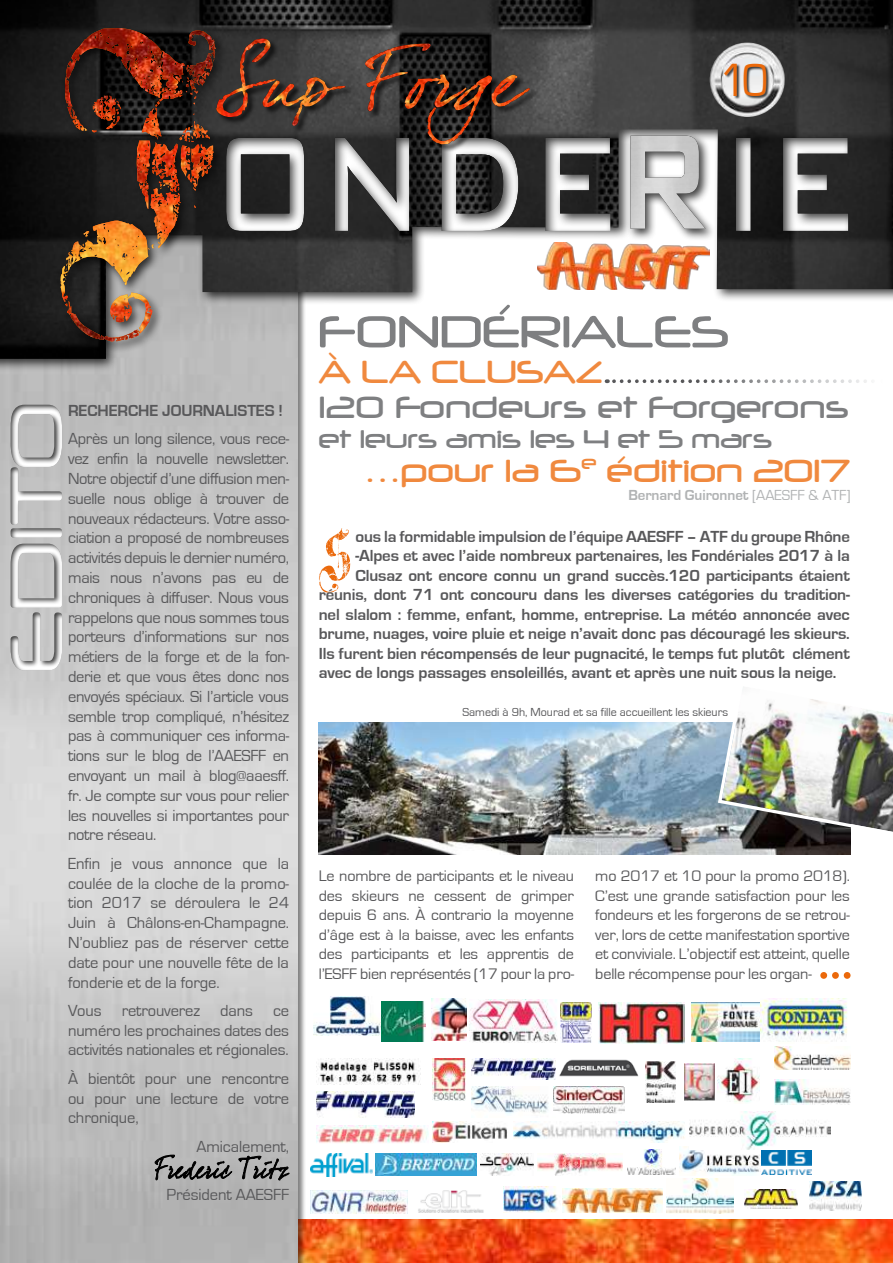
<style>
.page{position:relative;width:893px;height:1263px;background:#fff}
.page>*{position:absolute;margin:0;border:0;box-sizing:border-box;transform-origin:0 0}
.t1{font:86.4px "Neuropol";letter-spacing:-.005em;color:#fff}
.t2{font:66.9px "A Gothique Time";color:#eb690b}
.t3{font:52.5px "Neuropol";letter-spacing:-.005em;color:#7e7f81}
.t4{font:48px "Eurostile";color:#eb690b;scale:.9 1}
.t5{font:37.5px "Neuropol";letter-spacing:-.005em;color:#f0893e}
.t6{font:36px "Neuropol";letter-spacing:-.02em;color:#7e7f81}
.t7{font:30px "Neuropol";color:#7e7f81}
.t8{font:16.5px/19.8px "Eurostile";letter-spacing:-.005em;color:#58585a;text-align:justify}
.t9{font:700 16.5px "Eurostile";letter-spacing:-.01em;color:#58585a}
.t10{font:15.75px/19.5px "Eurostile";letter-spacing:-.01em;color:#58585a;text-align:justify}
.t11{font:700 15px "Eurostile";letter-spacing:-.005em;color:#b1b3b4}
.t12{font:12px "Eurostile";color:#58585a}
.s1{font-weight:400}
</style>
<div class="page">
<svg style="left:614px;top:379px;width:253px;height:4px"></svg>
<div style="left:820px;top:972px;width:7px;height:7px;background:#eb690b;border-radius:50%"></div>
<div style="left:832px;top:972px;width:7px;height:7px;background:#eb690b;border-radius:50%"></div>
<div style="left:844px;top:972px;width:6px;height:7px;background:#eb690b;border-radius:50%"></div>
<img style="left:319px;top:722px;width:531px;height:132px">
<img style="left:716px;top:687px;width:177px;height:151px">
<img style="left:307px;top:1220px;width:586px;height:43px">
<div style="left:0;top:230px;width:307px;height:1033px;background:#000;opacity:.5"></div>
<img style="left:0;top:372px;width:298px;height:891px">
<div style="left:0;top:0;width:893px;height:372px;background:#000;opacity:.75"></div>
<img style="left:0;top:0;width:893px;height:359px">
<div style="left:57px;top:24px;width:170px;height:330px;background:#000;opacity:.75"></div>
<img style="left:61px;top:28px;width:155px;height:313px">
<img style="left:65px;top:28px;width:70px;height:78px">
<div style="left:224px;top:138px;width:625px;height:94px;background:#000;opacity:.75"></div>
<div style="left:627px;top:132px;width:90px;height:109px;background:#000;opacity:.75"></div>
<img style="left:631px;top:136px;width:74px;height:93px">
<img style="left:710px;top:43px;width:75px;height:74px;border-radius:37px">
<img style="left:537px;top:242px;width:173px;height:47px">
<div style="left:725px;top:64px;width:45px;height:35px;background:#000;opacity:.75"></div>
<div style="left:0;top:271px;width:82px;height:408px;background:#000;opacity:.75"></div>
<div style="left:216px;top:38px;width:322px;height:115px;background:#000;opacity:.75"></div>
<svg style="left:216px;top:39px;width:314px;height:105px;background:#473831"></svg>
<img style="left:216px;top:40px;width:60px;height:77px">
<svg style="left:155px;top:1155px;width:134px;height:27px;background:#868686"></svg>
<img style="left:313px;top:996px;width:69px;height:40px">
<img style="left:382px;top:1001px;width:44px;height:41px">
<img style="left:470px;top:999px;width:87px;height:43px">
<img style="left:561px;top:1002px;width:30px;height:40px">
<img style="left:599px;top:1002px;width:85px;height:41px">
<img style="left:318px;top:1059px;width:102px;height:25px">
<img style="left:316px;top:1092px;width:98px;height:25px">
<img style="left:692px;top:1002px;width:68px;height:40px">
<img style="left:760px;top:998px;width:87px;height:44px">
<img style="left:432px;top:1059px;width:33px;height:41px">
<img style="left:316px;top:1125px;width:113px;height:18px">
<img style="left:471px;top:1059px;width:85px;height:20px">
<img style="left:471px;top:1086px;width:78px;height:28px">
<img style="left:432px;top:1121px;width:75px;height:21px">
<img style="left:513px;top:1121px;width:172px;height:21px">
<img style="left:559px;top:1059px;width:80px;height:18px">
<img style="left:553px;top:1086px;width:72px;height:27px">
<img style="left:666px;top:1178px;width:67px;height:36px">
<img style="left:809px;top:1182px;width:53px;height:28px">
<img style="left:645px;top:1062px;width:30px;height:40px">
<img style="left:684px;top:1064px;width:31px;height:36px">
<img style="left:775px;top:1046px;width:75px;height:24px">
<img style="left:375px;top:1153px;width:101px;height:23px">
<img style="left:480px;top:1153px;width:53px;height:23px">
<img style="left:744px;top:1190px;width:53px;height:19px">
<img style="left:537px;top:1153px;width:86px;height:23px">
<img style="left:627px;top:1150px;width:48px;height:24px">
<img style="left:680px;top:1146px;width:82px;height:30px">
<img style="left:689px;top:1111px;width:141px;height:39px">
<img style="left:775px;top:1080px;width:75px;height:24px">
<img style="left:717px;top:1059px;width:43px;height:44px">
<img style="left:310px;top:1190px;width:98px;height:24px">
<img style="left:503px;top:1186px;width:55px;height:26px">
<img style="left:563px;top:1188px;width:99px;height:24px">
<img style="left:418px;top:1190px;width:66px;height:22px">
<img style="left:431px;top:999px;width:36px;height:41px">
<img style="left:762px;top:1151px;width:50px;height:23px">
<img style="left:310px;top:1153px;width:62px;height:23px">
<h3 class="t4" style="left:720px;top:54px;width:55px">10</h3>
<h1 class="t1" style="left:-10px;top:672px;width:272px;rotate:-90deg">EDITO</h1>
<p class="t9" style="left:68px;top:402px;width:157px">Recherche journalistes</p>
<p class="t9" style="left:279px;top:402px;width:6px">!</p>
<p class="t8" style="left:68px;top:429px;width:223px">Après un long silence, vous rece&shy;vez enfin la nouvelle newsletter.<br>Notre objectif d’une diffusion men&shy;suelle nous oblige à trouver de nouveaux rédacteurs. Votre asso&shy;ciation a proposé de nombreuses activités depuis le dernier numéro, mais nous n’avons pas eu de chroniques à diffuser. Nous vous rappelons que nous sommes tous porteurs d’informations sur nos métiers de la forge et de la fon&shy;derie et que vous êtes donc nos envoyés spéciaux. Si l’article vous semble trop compliqué, n’hésitez pas à communiquer ces informa&shy;tions sur le blog de l’AAESFF en envoyant un mail à blog@aaesff. fr. Je compte sur vous pour relier les nouvelles si importantes pour notre réseau.</p>
<p class="t8" style="left:68px;top:854px;width:223px">Enfin je vous annonce que la coulée de la cloche de la promo&shy;tion 2017 se déroulera le 24<br>Juin à Châlons-en-Champagne.<br>N’oubliez pas de réserver cette date pour une nouvelle fête de la fonderie et de la forge.</p>
<p class="t8" style="left:68px;top:1001px;width:223px">Vous retrouverez dans ce numéro les prochaines dates des activités nationales et régionales.</p>
<p class="t8" style="left:68px;top:1069px;width:223px">À bientôt pour une rencontre ou pour une lecture de votre chronique,</p>
<p class="t8" style="left:196px;top:1136px;width:94px">Amicalement,</p>
<p class="t8" style="left:166px;top:1185px;width:124px">Président AAESFF</p>
<h3 class="t3" style="left:319px;top:304px;width:411px">Fondériales</h3>
<h3 class="t5" style="left:319px;top:352px;width:285px">à la Clusaz</h3>
<h3 class="t6" style="left:319px;top:388px;width:531px">120 Fondeurs et Forgerons</h3>
<h3 class="t7" style="left:319px;top:423px;width:455px">et leurs amis les 4 et 5 mars</h3>
<h3 class="t5" style="left:365px;top:451px;width:487px">…pour la 6<sup>e</sup> édition 2017</h3>
<p class="t11" style="left:628px;top:487px;width:224px">Bernard Guironnet <span class="s1">[AAESFF &amp; ATF]</span></p>
<h2 class="t2" style="left:321px;top:527px;width:31px">S</h2>
<p class="t9" style="left:356px;top:527px;width:496px">ous la formidable impulsion de l’équipe AAESFF – ATF du groupe Rhône</p>
<p class="t9" style="left:356px;top:547px;width:496px">-Alpes et avec l’aide nombreux partenaires, les Fondériales 2017 à la</p>
<p class="t9" style="left:356px;top:566px;width:496px">Clusaz ont encore connu un grand succès.120 participants étaient</p>
<p class="t9" style="left:319px;top:586px;width:532px">réunis, dont 71 ont concouru dans les diverses catégories du tradition-</p>
<p class="t9" style="left:319px;top:605px;width:533px">nel slalom : femme, enfant, homme, entreprise. La météo annoncée avec</p>
<p class="t9" style="left:319px;top:625px;width:533px">brume, nuages, voire pluie et neige n’avait donc pas découragé les skieurs.</p>
<p class="t9" style="left:319px;top:644px;width:533px">Ils furent bien récompensés de leur pugnacité, le temps fut plutôt clément</p>
<p class="t9" style="left:319px;top:664px;width:519px">avec de longs passages ensoleillés, avant et après une nuit sous la neige.</p>
<p class="t12" style="left:462px;top:705px;width:267px">Samedi à 9h, Mourad et sa fille accueillent les skieurs</p>
<p class="t10" style="left:319px;top:867px;width:257px">Le nombre de participants et le niveau des skieurs ne cessent de grimper depuis 6 ans. À contrario la moyenne d’âge est à la baisse, avec les enfants des participants et les apprentis de l’ESFF bien représentés (17 pour la pro-</p>
<p class="t10" style="left:595px;top:867px;width:256px">mo 2017 et 10 pour la promo 2018).<br>C’est une grande satisfaction pour les fondeurs et les forgerons de se retrou&shy;ver, lors de cette manifestation sportive et conviviale. L’objectif est atteint, quelle belle récompense pour les organ-</p>
</div>
